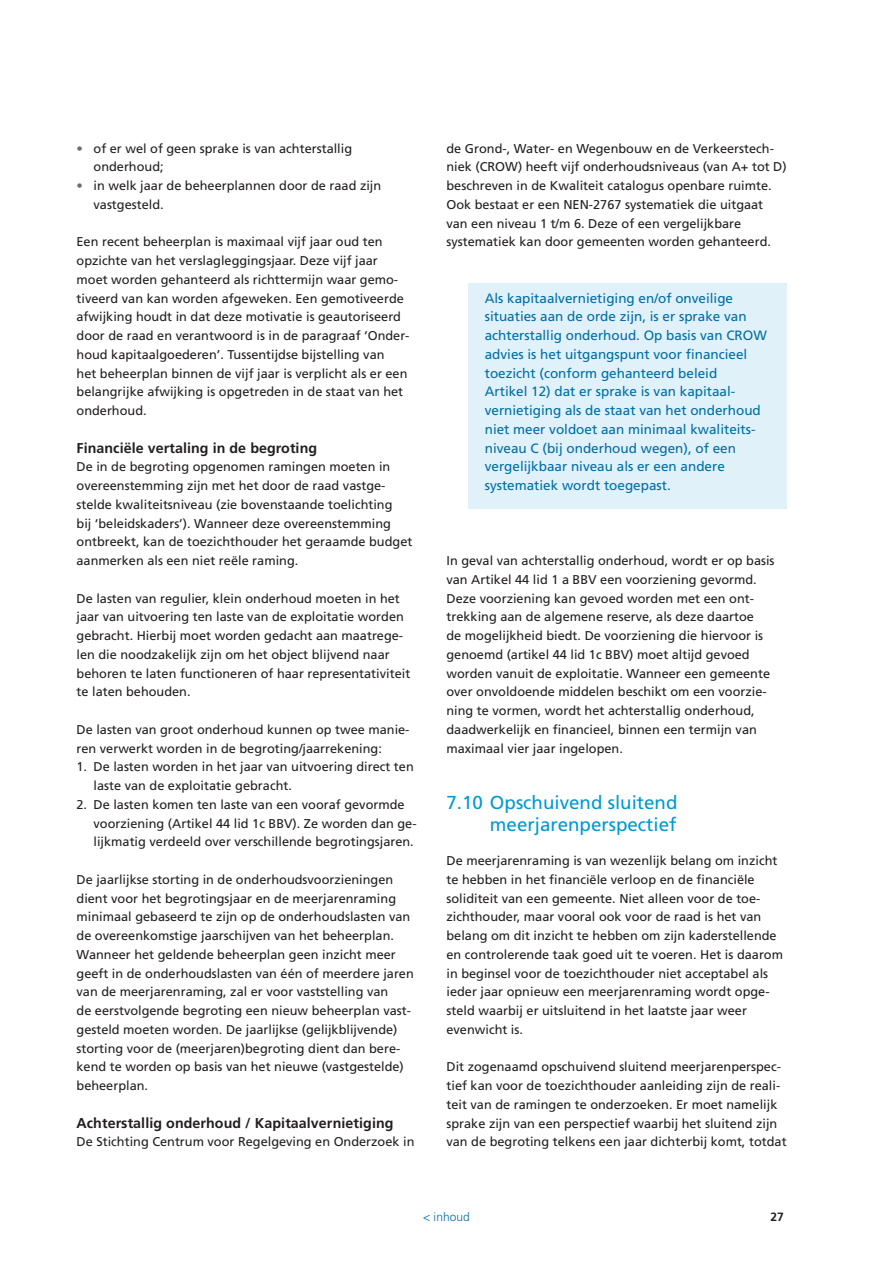
<style>
.page{position:relative;width:893px;height:1263px;background:#fff}
.page>*{position:absolute;margin:0;border:0;box-sizing:border-box;transform-origin:0 0}
.t1{font:18.75px/22.5px "Frutiger LT Std";color:#0099d0;text-align:right}
.t2{font:700 14.25px "Frutiger LT Std";letter-spacing:.005em;color:#231f20}
.t3{font:13.5px/18.8px "Frutiger LT Std";color:#006da6}
.t4{font:12.75px/18.8px "Frutiger LT Std";color:#231f20}
.t5{font:300 12px "Frutiger LT Std";letter-spacing:.005em;color:#006da6}
.t6{font:700 12px "Frutiger LT Std";color:#231f20}
.s1{color:#6c6d70}
</style>
<div class="page">
<div style="left:468px;top:284px;width:319px;height:225px;background:#e1f1f9"></div>
<p class="t4" style="left:94px;top:139px;width:260px;text-indent:-17px"><span class="s1">•</span> of er wel of geen sprake is van achterstallig onderhoud;</p>
<p class="t4" style="left:94px;top:176px;width:289px;text-indent:-17px"><span class="s1">•</span> in welk jaar de beheerplannen door de raad zijn vastgesteld.</p>
<p class="t4" style="left:77px;top:233px;width:334px">Een recent beheerplan is maximaal vijf jaar oud ten opzichte van het verslagleggingsjaar. Deze vijf jaar moet worden gehanteerd als richttermijn waar gemo&shy;tiveerd van kan worden afgeweken. Een gemotiveerde afwijking houdt in dat deze motivatie is geautoriseerd door de raad en verantwoord is in de paragraaf ‘Onder&shy;houd kapitaalgoederen’. Tussentijdse bijstelling van<br>het beheerplan binnen de vijf jaar is verplicht als er een belangrijke afwijking is opgetreden in de staat van het onderhoud.</p>
<p class="t2" style="left:77px;top:439px;width:242px">Financiële vertaling in de begroting</p>
<p class="t4" style="left:77px;top:458px;width:337px">De in de begroting opgenomen ramingen moeten in overeenstemming zijn met het door de raad vastge&shy;stelde kwaliteitsniveau (zie bovenstaande toelichting<br>bij ‘beleidskaders’). Wanneer deze overeenstemming ontbreekt, kan de toezichthouder het geraamde budget aanmerken als een niet reële raming.</p>
<p class="t4" style="left:77px;top:589px;width:335px">De lasten van regulier, klein onderhoud moeten in het jaar van uitvoering ten laste van de exploitatie worden gebracht. Hierbij moet worden gedacht aan maatrege&shy;len die noodzakelijk zijn om het object blijvend naar behoren te laten functioneren of haar representativiteit te laten behouden.</p>
<p class="t4" style="left:77px;top:720px;width:334px">De lasten van groot onderhoud kunnen op twee manie&shy;ren verwerkt worden in de begroting/jaarrekening:</p>
<p class="t4" style="left:94px;top:758px;width:322px;text-indent:-17px">1. De lasten worden in het jaar van uitvoering direct ten laste van de exploitatie gebracht.</p>
<p class="t4" style="left:94px;top:795px;width:325px;text-indent:-17px">2. De lasten komen ten laste van een vooraf gevormde voorziening (Artikel 44 lid 1c BBV). Ze worden dan ge&shy;lijkmatig verdeeld over verschillende begrotingsjaren.</p>
<p class="t4" style="left:77px;top:870px;width:339px">De jaarlijkse storting in de onderhoudsvoorzieningen dient voor het begrotingsjaar en de meerjarenraming minimaal gebaseerd te zijn op de onderhoudslasten van de overeenkomstige jaarschijven van het beheerplan.<br>Wanneer het geldende beheerplan geen inzicht meer geeft in de onderhoudslasten van één of meerdere jaren van de meerjarenraming, zal er voor vaststelling van<br>de eerstvolgende begroting een nieuw beheerplan vast&shy;gesteld moeten worden. De jaarlijkse (gelijkblijvende) storting voor de (meerjaren)begroting dient dan bere&shy;kend te worden op basis van het nieuwe (vastgestelde) beheerplan.</p>
<p class="t2" style="left:77px;top:1114px;width:319px">Achterstallig onderhoud / Kapitaalvernietiging</p>
<p class="t4" style="left:77px;top:1133px;width:339px">De Stichting Centrum voor Regelgeving en Onderzoek in</p>
<p class="t4" style="left:446px;top:139px;width:342px">de Grond-, Water- en Wegenbouw en de Verkeerstech&shy;niek (CROW) heeft vijf onderhoudsniveaus (van A+ tot D) beschreven in de Kwaliteit catalogus openbare ruimte.<br>Ook bestaat er een NEN-2767 systematiek die uitgaat van een niveau 1 t/m 6. Deze of een vergelijkbare systematiek kan door gemeenten worden gehanteerd.</p>
<p class="t3" style="left:485px;top:289px;width:284px">Als kapitaalvernietiging en/of onveilige situaties aan de orde zijn, is er sprake van achterstallig onderhoud. Op basis van CROW advies is het uitgangspunt voor financieel toezicht (conform gehanteerd beleid<br>Artikel 12) dat er sprake is van kapitaal&shy;vernietiging als de staat van het onderhoud niet meer voldoet aan minimaal kwaliteits&shy;niveau C (bij onderhoud wegen), of een vergelijkbaar niveau als er een andere systematiek wordt toegepast.</p>
<p class="t4" style="left:446px;top:551px;width:330px">In geval van achterstallig onderhoud, wordt er op basis van Artikel 44 lid 1 a BBV een voorziening gevormd.<br>Deze voorziening kan gevoed worden met een ont&shy;trekking aan de algemene reserve, als deze daartoe<br>de mogelijkheid biedt. De voorziening die hiervoor is genoemd (artikel 44 lid 1c BBV) moet altijd gevoed worden vanuit de exploitatie. Wanneer een gemeente over onvoldoende middelen beschikt om een voorzie&shy;ning te vormen, wordt het achterstallig onderhoud, daadwerkelijk en financieel, binnen een termijn van maximaal vier jaar ingelopen.</p>
<h1 class="t1" style="left:446px;top:791px;width:232px">7.10 Opschuivend sluitend meerjarenperspectief</h1>
<p class="t4" style="left:446px;top:851px;width:338px">De meerjarenraming is van wezenlijk belang om inzicht te hebben in het financiële verloop en de financiële soliditeit van een gemeente. Niet alleen voor de toe&shy;zichthouder, maar vooral ook voor de raad is het van belang om dit inzicht te hebben om zijn kaderstellende en controlerende taak goed uit te voeren. Het is daarom in beginsel voor de toezichthouder niet acceptabel als ieder jaar opnieuw een meerjarenraming wordt opge&shy;steld waarbij er uitsluitend in het laatste jaar weer evenwicht is.</p>
<p class="t4" style="left:446px;top:1058px;width:342px">Dit zogenaamd opschuivend sluitend meerjarenperspec&shy;tief kan voor de toezichthouder aanleiding zijn de reali&shy;teit van de ramingen te onderzoeken. Er moet namelijk sprake zijn van een perspectief waarbij het sluitend zijn van de begroting telkens een jaar dichterbij komt, totdat</p>
<p class="t5" style="left:423px;top:1210px;width:48px">&lt; inhoud</p>
<p class="t6" style="left:770px;top:1210px;width:15px">27</p>
</div>
